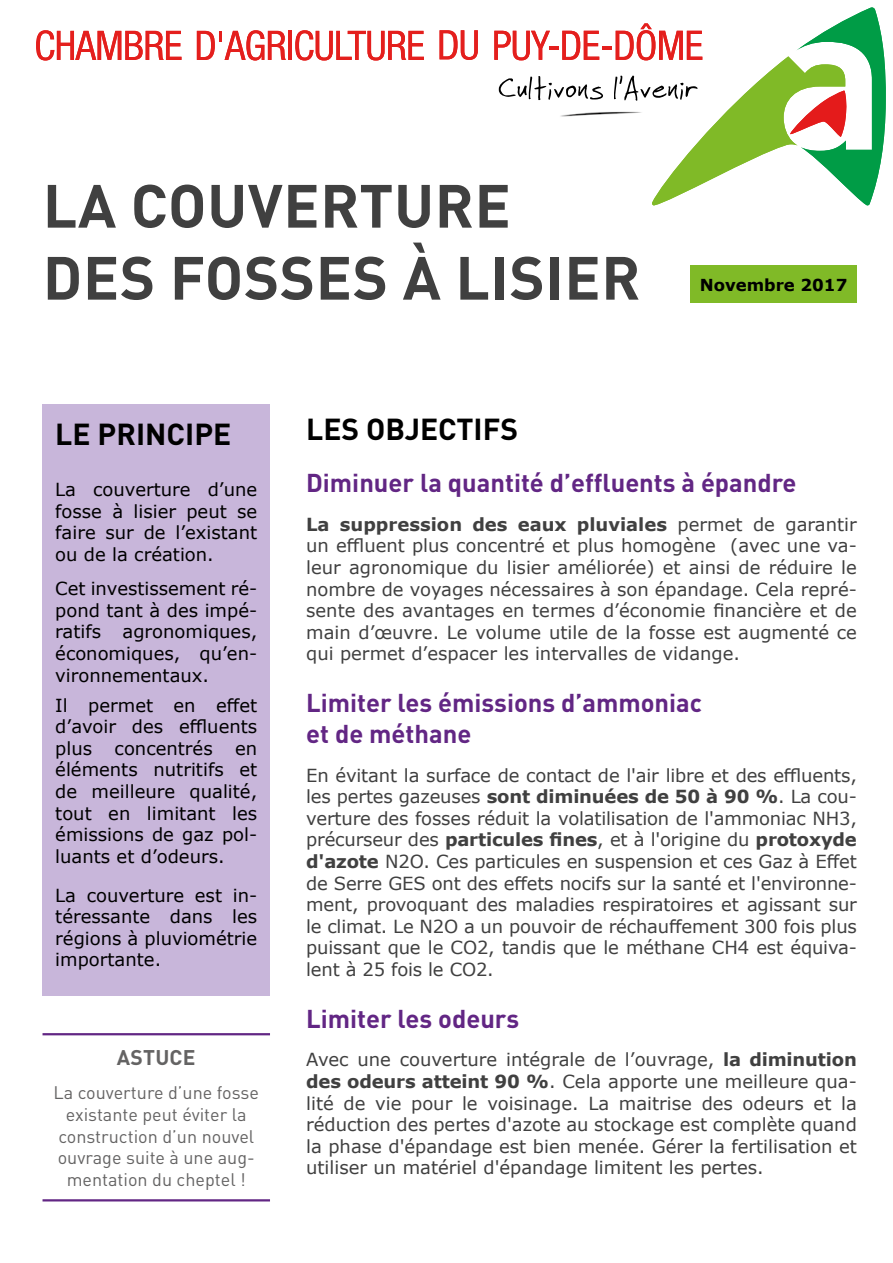
<style>
.page{position:relative;width:893px;height:1263px;background:#fff}
.page>*{position:absolute;margin:0;border:0;box-sizing:border-box;transform-origin:0 0}
.t1{font:700 60px/72px "DIN Pro";letter-spacing:.01em;color:#404040}
.t2{font:700 30px "DIN Pro";color:#000}
.t3{font:700 25.5px/30.6px "DIN Pro";color:#622684}
.t4{font:700 21px "DIN Pro";letter-spacing:.01em;color:#646363}
.t5{font:18px/21.6px "Verdana";color:#404040;text-align:justify}
.t6{font:18px/21.6px "Verdana";color:#000;text-align:justify}
.t7{font:18px/21.6px "DIN Pro";color:#646363;text-align:center}
.t8{font:700 16.5px "Verdana";color:#000}
.s1{font-weight:700}
</style>
<div class="page">
<svg style="left:36px;top:30px;width:145px;height:31px"></svg>
<svg style="left:197px;top:30px;width:89px;height:31px"></svg>
<hr style="left:288px;top:31px;width:4px;height:29px;background:#e41f1d">
<svg style="left:295px;top:30px;width:129px;height:31px"></svg>
<svg style="left:440px;top:30px;width:38px;height:30px"></svg>
<svg style="left:494px;top:7px;width:392px;height:198px"></svg>
<div style="left:690px;top:266px;width:167px;height:37px;background:#80ba27"></div>
<div style="left:43px;top:405px;width:227px;height:591px;background:#c8b6da"></div>
<hr style="left:43px;top:1033px;width:227px;height:2px;background:#622684">
<hr style="left:43px;top:1199px;width:227px;height:2px;background:#622684">
<h1 class="t1" style="left:43px;top:163px;width:599px">LA COUVERTURE<br>DES FOSSES À LISIER</h1>
<p class="t8" style="left:700px;top:273px;width:149px">Novembre 2017</p>
<h2 class="t2" style="left:55px;top:409px;width:178px">LE PRINCIPE</h2>
<p class="t6" style="left:55px;top:478px;width:203px">La couverture d’une fosse à lisier peut se faire sur de l’existant ou de la création.</p>
<p class="t6" style="left:55px;top:578px;width:203px">Cet investissement ré&shy;pond tant à des impé&shy;ratifs agronomiques, économiques, qu’en&shy;vironnementaux.</p>
<p class="t6" style="left:55px;top:694px;width:203px">Il permet en effet d’avoir des effluents plus concentrés en éléments nutritifs et de meilleure qualité, tout en limitant les émissions de gaz pol&shy;luants et d’odeurs.</p>
<p class="t6" style="left:55px;top:884px;width:203px">La couverture est in&shy;téressante dans les régions à pluviométrie importante.</p>
<p class="t4" style="left:117px;top:1040px;width:80px">ASTUCE</p>
<p class="t7" style="left:53px;top:1080px;width:207px">La couverture d’une fosse existante peut éviter la construction d’un nouvel ouvrage suite à une aug&shy;mentation du cheptel !</p>
<h2 class="t2" style="left:306px;top:404px;width:213px">LES OBJECTIFS</h2>
<h3 class="t3" style="left:306px;top:465px;width:492px">Diminuer la quantité d’effluents à épandre</h3>
<p class="t5" style="left:306px;top:513px;width:552px"><span class="s1">La suppression des eaux pluviales</span> permet de garantir un effluent plus concentré et plus homogène (avec une va&shy;leur agronomique du lisier améliorée) et ainsi de réduire le nombre de voyages nécessaires à son épandage. Cela repré&shy;sente des avantages en termes d’économie financière et de main d’œuvre. Le volume utile de la fosse est augmenté ce qui permet d’espacer les intervalles de vidange.</p>
<h3 class="t3" style="left:306px;top:685px;width:397px">Limiter les émissions d’ammoniac et de méthane</h3>
<p class="t5" style="left:306px;top:764px;width:552px">En évitant la surface de contact de l'air libre et des effluents, les pertes gazeuses <span class="s1">sont diminuées de 50 à 90 %</span>. La cou&shy;verture des fosses réduit la volatilisation de l'ammoniac NH3, précurseur des <span class="s1">particules fines</span>, et à l'origine du <span class="s1">protoxyde d'azote</span> N2O. Ces particules en suspension et ces Gaz à Effet de Serre GES ont des effets nocifs sur la santé et l'environne&shy;ment, provoquant des maladies respiratoires et agissant sur le climat. Le N2O a un pouvoir de réchauffement 300 fois plus puissant que le CO2, tandis que le méthane CH4 est équiva&shy;lent à 25 fois le CO2.</p>
<h3 class="t3" style="left:306px;top:1000px;width:214px">Limiter les odeurs</h3>
<p class="t5" style="left:306px;top:1049px;width:552px">Avec une couverture intégrale de l’ouvrage, <span class="s1">la diminution des odeurs atteint 90 %</span>. Cela apporte une meilleure qua&shy;lité de vie pour le voisinage. La maitrise des odeurs et la réduction des pertes d'azote au stockage est complète quand la phase d'épandage est bien menée. Gérer la fertilisation et utiliser un matériel d'épandage limitent les pertes.</p>
</div>
